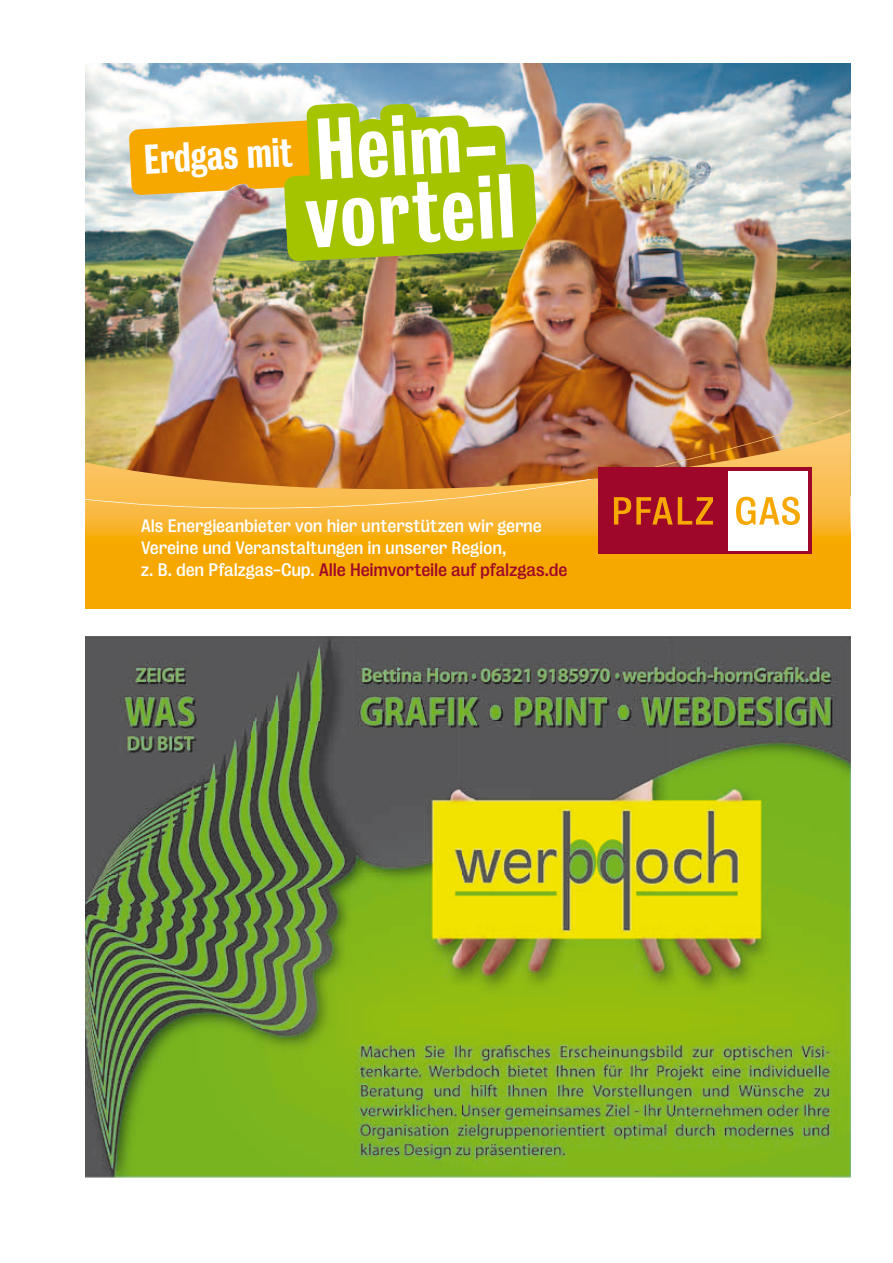
<style>
.page{position:relative;width:893px;height:1263px;background:#fff}
.page>*{position:absolute;margin:0;border:0;box-sizing:border-box;transform-origin:0 0}
.t1{font:82.95px "Bureau Grotesque Three Five";color:#fff}
.t2{font:37.95px "Bureau Grotesque Three Five";color:#fff}
.t3{font:16.5px/21.9px "Bureau Grotesque Five Three";letter-spacing:-.01em;color:#fff}
.s1{font-size:79.05px}
.s2{color:#9e062a}
</style>
<div class="page">
<img style="left:85px;top:64px;width:765px;height:346px">
<svg style="left:129px;top:103px;width:418px;height:159px;background:#babc3e"></svg>
<img style="left:519px;top:219px;width:28px;height:41px">
<div style="left:85px;top:512px;width:765px;height:97px;background:#f6a800"></div>
<img style="left:85px;top:410px;width:765px;height:144px">
<svg style="left:85px;top:478px;width:512px;height:31px;background:#ebac49"></svg>
<div style="left:598px;top:467px;width:213px;height:87px;background:#9e062a"></div>
<div style="left:728px;top:471px;width:80px;height:79px;background:#fff"></div>
<svg style="left:614px;top:497px;width:99px;height:27px"></svg>
<svg style="left:736px;top:497px;width:64px;height:28px"></svg>
<img style="left:85px;top:636px;width:765px;height:542px">
<h2 class="t2" style="left:143px;top:137px;width:360px;rotate:-3deg">Erdgas mit <span class="s1">Heim-</span></h2>
<h1 class="t1" style="left:303px;top:169px;width:211px;rotate:-3deg">vorteil</h1>
<p class="t3" style="left:141px;top:514px;width:428px">Als Energieanbieter von hier unterstützen wir gerne<br>Vereine und Veranstaltungen in unserer Region,<br>z. B. den Pfalzgas-Cup. <span class="s2">Alle Heimvorteile auf pfalzgas.de</span></p>
</div>
